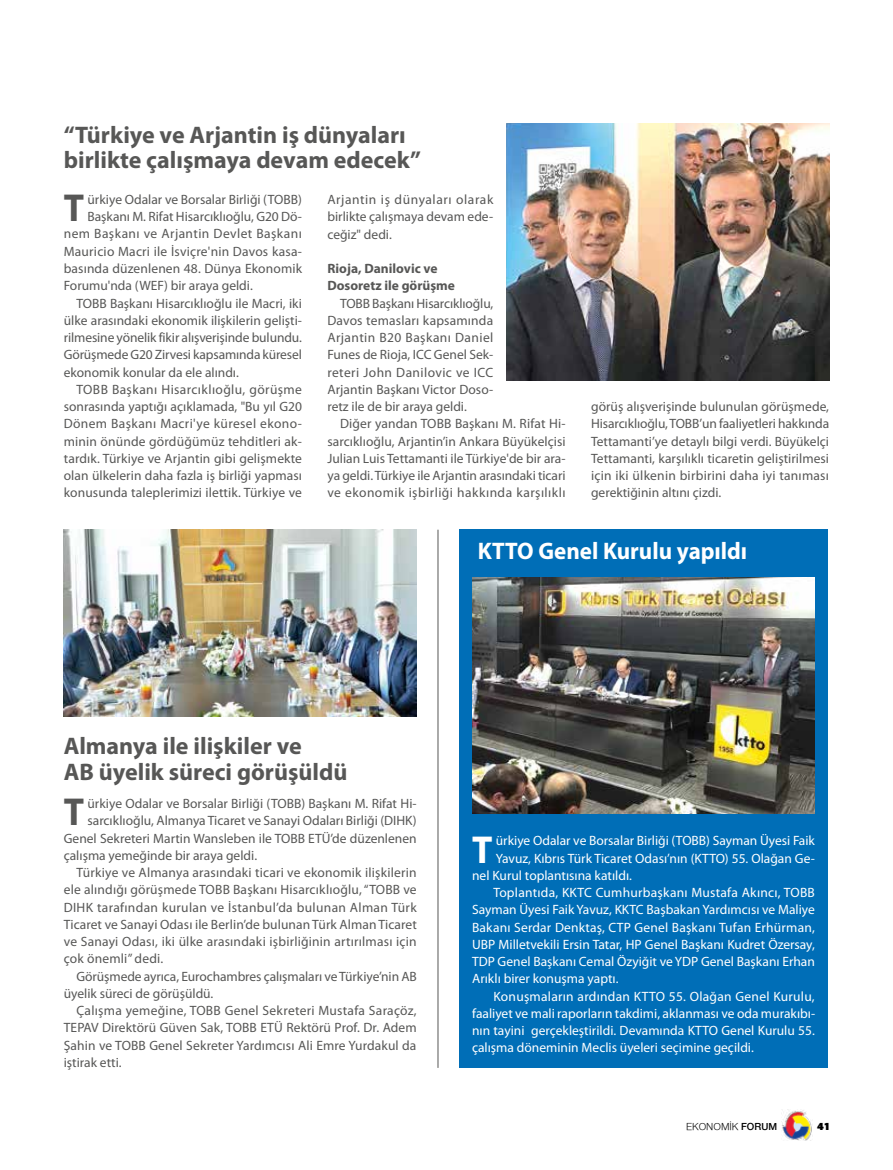
<style>
.page{position:relative;width:893px;height:1170px;background:#fff}
.page>*{position:absolute;margin:0;border:0;box-sizing:border-box;transform-origin:0 0}
.t1{font:700 39.15px "Myriad Pro";color:#575756;scale:.95 1}
.t2{font:700 39.15px "Myriad Pro";color:#fff;scale:.95 1}
.t3{font:700 24px/25.5px "Myriad Pro";color:#575756}
.t4{font:700 24px "Myriad Pro";color:#fff;scale:.96 1}
.t5{font:13.5px/17.2px "Myriad Pro";letter-spacing:.005em;color:#575756;text-align:justify}
.t6{font:13.5px "Myriad Pro";color:#fff}
.t7{font:13.5px "Myriad Pro";letter-spacing:.02em;color:#fff}
.t8{font:13.5px "Myriad Pro";letter-spacing:.025em;color:#575756}
.t9{font:13.5px "Myriad Pro";letter-spacing:.03em;color:#575756}
.t10{font:700 13.5px/17.2px "Myriad Pro";color:#575756}
.t11{font:10.5px "Nimbus Sans Novus";color:#000}
.t12{font:900 10.5px "PF Agora Sans Pro";color:#000}
.s1{font-weight:600}
</style>
<div class="page">
<img style="left:781px;top:1109px;width:31px;height:31px">
<img style="left:506px;top:123px;width:323px;height:258px">
<img style="left:64px;top:529px;width:353px;height:187px">
<div style="left:459px;top:529px;width:369px;height:538px;background:#006eb7"></div>
<img style="left:472px;top:577px;width:343px;height:236px">
<hr style="left:438px;top:529px;width:1px;height:538px;background:#575756">
<h2 class="t3" style="left:64px;top:122px;width:359px">“Türkiye ve Arjantin iş dünyaları birlikte çalışmaya devam edecek”</h2>
<h1 class="t1" style="left:64px;top:186px;width:23px">T</h1>
<p class="t5" style="left:87px;top:191px;width:216px">ürkiye Odalar ve Borsalar Birliği (TOBB)</p>
<p class="t5" style="left:87px;top:208px;width:216px">Başkanı M. Rifat Hisarcıklıoğlu, G20 Dö-</p>
<p class="t9" style="left:64px;top:226px;width:240px">nem Başkanı ve Arjantin Devlet Başkanı</p>
<p class="t5" style="left:64px;top:243px;width:240px">Mauricio Macri ile İsviçre'nin Davos kasa-</p>
<p class="t5" style="left:64px;top:260px;width:240px">basında düzenlenen 48. Dünya Ekonomik</p>
<p class="t5" style="left:64px;top:277px;width:191px">Forumu'nda (WEF) bir araya geldi.</p>
<p class="t5" style="left:77px;top:294px;width:227px">TOBB Başkanı Hisarcıklıoğlu ile Macri, iki</p>
<p class="t5" style="left:64px;top:312px;width:240px">ülke arasındaki ekonomik ilişkilerin gelişti-</p>
<p class="t5" style="left:64px;top:329px;width:240px">rilmesine yönelik fikir alışverişinde bulundu.</p>
<p class="t5" style="left:64px;top:346px;width:240px">Görüşmede G20 Zirvesi kapsamında küresel</p>
<p class="t5" style="left:64px;top:363px;width:177px">ekonomik konular da ele alındı.</p>
<p class="t9" style="left:77px;top:382px;width:227px">TOBB Başkanı Hisarcıklıoğlu, görüşme</p>
<p class="t5" style="left:64px;top:398px;width:240px">sonrasında yaptığı açıklamada, "Bu yıl G20</p>
<p class="t8" style="left:64px;top:416px;width:240px">Dönem Başkanı Macri'ye küresel ekono-</p>
<p class="t5" style="left:64px;top:432px;width:240px">minin önünde gördüğümüz tehditleri ak-</p>
<p class="t5" style="left:64px;top:450px;width:240px">tardık. Türkiye ve Arjantin gibi gelişmekte</p>
<p class="t5" style="left:64px;top:467px;width:240px">olan ülkelerin daha fazla iş birliği yapması</p>
<p class="t5" style="left:64px;top:484px;width:240px">konusunda taleplerimizi ilettik. Türkiye ve</p>
<p class="t5" style="left:327px;top:191px;width:167px">Arjantin iş dünyaları olarak birlikte çalışmaya devam ede&shy;ceğiz" dedi.</p>
<p class="t10" style="left:327px;top:260px;width:129px">Rioja, Danilovic ve<br>Dosoretz ile görüşme</p>
<p class="t5" style="left:327px;top:295px;width:167px;text-indent:13px">TOBB Başkanı Hisarcıklıoğlu, Davos temasları kapsamında Arjantin B20 Başkanı Daniel Funes de Rioja, ICC Genel Sek&shy;reteri John Danilovic ve ICC Arjantin Başkanı Victor Doso&shy;retz ile de bir araya geldi.</p>
<p class="t5" style="left:327px;top:415px;width:240px;text-indent:13px">Diğer yandan TOBB Başkanı M. Rifat Hi&shy;sarcıklıoğlu, Arjantin’in Ankara Büyükelçisi Julian Luis Tettamanti ile Türkiye'de bir ara&shy;ya geldi. Türkiye ile Arjantin arasındaki ticari ve ekonomik işbirliği hakkında karşılıklı</p>
<p class="t5" style="left:591px;top:398px;width:240px">görüş alışverişinde bulunulan görüşmede, Hisarcıklıoğlu, TOBB’un faaliyetleri hakkında Tettamanti’ye detaylı bilgi verdi. Büyükelçi Tettamanti, karşılıklı ticaretin geliştirilmesi için iki ülkenin birbirini daha iyi tanıması gerektiğinin altını çizdi.</p>
<h2 class="t4" style="left:478px;top:537px;width:282px">KTTO Genel Kurulu yapıldı</h2>
<h2 class="t3" style="left:64px;top:733px;width:285px">Almanya ile ilişkiler ve<br>AB üyelik süreci görüşüldü</h2>
<h1 class="t1" style="left:64px;top:790px;width:23px">T</h1>
<p class="t5" style="left:87px;top:795px;width:331px">ürkiye Odalar ve Borsalar Birliği (TOBB) Başkanı M. Rifat Hi-</p>
<p class="t5" style="left:87px;top:812px;width:331px">sarcıklıoğlu, Almanya Ticaret ve Sanayi Odaları Birliği (DIHK)</p>
<p class="t5" style="left:64px;top:829px;width:354px">Genel Sekreteri Martin Wansleben ile TOBB ETÜ’de düzenlenen</p>
<p class="t5" style="left:64px;top:846px;width:195px">çalışma yemeğinde bir araya geldi.</p>
<p class="t5" style="left:77px;top:864px;width:342px">Türkiye ve Almanya arasındaki ticari ve ekonomik ilişkilerin</p>
<p class="t5" style="left:64px;top:881px;width:354px">ele alındığı görüşmede TOBB Başkanı Hisarcıklıoğlu, “TOBB ve</p>
<p class="t8" style="left:64px;top:899px;width:354px">DIHK tarafından kurulan ve İstanbul’da bulunan Alman Türk</p>
<p class="t5" style="left:64px;top:915px;width:355px">Ticaret ve Sanayi Odası ile Berlin’de bulunan Türk Alman Ticaret</p>
<p class="t5" style="left:64px;top:933px;width:354px">ve Sanayi Odası, iki ülke arasındaki işbirliğinin artırılması için</p>
<p class="t5" style="left:64px;top:950px;width:101px">çok önemli” dedi.</p>
<p class="t5" style="left:77px;top:967px;width:342px">Görüşmede ayrıca, Eurochambres çalışmaları ve Türkiye’nin AB</p>
<p class="t5" style="left:64px;top:984px;width:151px">üyelik süreci de görüşüldü.</p>
<p class="t5" style="left:77px;top:1002px;width:342px">Çalışma yemeğine, TOBB Genel Sekreteri Mustafa Saraçöz,</p>
<p class="t5" style="left:64px;top:1019px;width:354px">TEPAV Direktörü Güven Sak, TOBB ETÜ Rektörü Prof. Dr. Adem</p>
<p class="t5" style="left:64px;top:1036px;width:354px">Şahin ve TOBB Genel Sekreter Yardımcısı Ali Emre Yurdakul da</p>
<p class="t5" style="left:64px;top:1053px;width:59px">iştirak etti.</p>
<h1 class="t2" style="left:472px;top:827px;width:23px">T</h1>
<p class="t6" style="left:496px;top:833px;width:321px">ürkiye Odalar ve Borsalar Birliği (TOBB) Sayman Üyesi Faik</p>
<p class="t6" style="left:496px;top:850px;width:321px">Yavuz, Kıbrıs Türk Ticaret Odası’nın (KTTO) 55. Olağan Ge-</p>
<p class="t6" style="left:472px;top:867px;width:161px">nel Kurul toplantısına katıldı.</p>
<p class="t7" style="left:493px;top:885px;width:323px">Toplantıda, KKTC Cumhurbaşkanı Mustafa Akıncı, TOBB</p>
<p class="t6" style="left:472px;top:902px;width:344px">Sayman Üyesi Faik Yavuz, KKTC Başbakan Yardımcısı ve Maliye</p>
<p class="t6" style="left:472px;top:919px;width:344px">Bakanı Serdar Denktaş, CTP Genel Başkanı Tufan Erhürman,</p>
<p class="t6" style="left:472px;top:936px;width:344px">UBP Milletvekili Ersin Tatar, HP Genel Başkanı Kudret Özersay,</p>
<p class="t6" style="left:472px;top:954px;width:344px">TDP Genel Başkanı Cemal Özyiğit ve YDP Genel Başkanı Erhan</p>
<p class="t6" style="left:472px;top:971px;width:148px">Arıklı birer konuşma yaptı.</p>
<p class="t7" style="left:493px;top:988px;width:323px">Konuşmaların ardından KTTO 55. Olağan Genel Kurulu,</p>
<p class="t6" style="left:472px;top:1005px;width:345px">faaliyet ve mali raporların takdimi, aklanması ve oda murakıbı-</p>
<p class="t6" style="left:472px;top:1023px;width:344px">nın tayini gerçekleştirildi. Devamında KTTO Genel Kurulu 55.</p>
<p class="t6" style="left:472px;top:1040px;width:283px">çalışma döneminin Meclis üyeleri seçimine geçildi.</p>
<p class="t11" style="left:686px;top:1120px;width:93px">EKONOMİK <span class="s1">FORUM</span></p>
<p class="t12" style="left:817px;top:1119px;width:15px">41</p>
</div>
